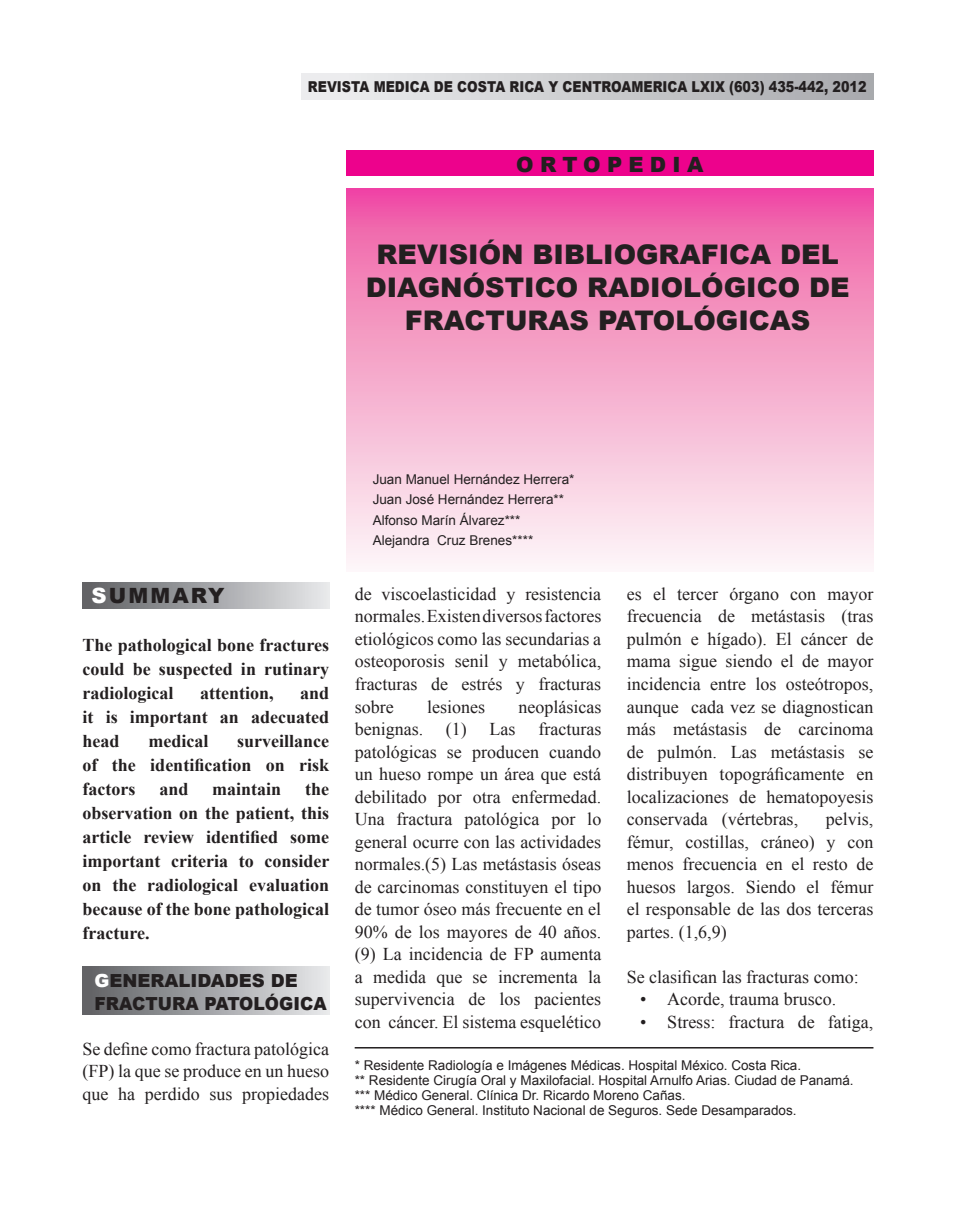
<style>
.page{position:relative;width:956px;height:1212px;background:#fff}
.page>*{position:absolute;margin:0;border:0;box-sizing:border-box;transform-origin:0 0}
.t1{font:900 27px/33px "Arial";color:#231f20;text-align:center}
.t2{font:900 21px "Arial";letter-spacing:.3em;color:#231f20}
.t3{font:900 21px "Arial";letter-spacing:.1em;color:#231f20}
.t4{font:18px/22.5px "Times New Roman";color:#231f20;text-align:justify}
.t5{font:700 18px/24px "Times New Roman";color:#231f20;text-align:justify}
.t6{font:900 18px/22.5px "Arial";color:#231f20}
.t7{font:900 15px "Arial";color:#231f20;scale:.85 1}
.t8{font:13.5px/20.5px "Arial";color:#231f20}
.s1{color:#fff}
</style>
<div class="page">
<div style="left:83px;top:582px;width:246px;height:26px;background:linear-gradient(to right,#5e5f63,#e7e8ea)"></div>
<div style="left:83px;top:965px;width:246px;height:49px;background:linear-gradient(to right,#5e5f63,#e7e8ea)"></div>
<div style="left:301px;top:74px;width:572px;height:25px;background:linear-gradient(to right,#f0f0f2,#a8aaad)"></div>
<div style="left:346px;top:151px;width:527px;height:25px;background:#ed028c"></div>
<svg style="left:346px;top:189px;width:527px;height:375px;background:#f5a8cc"></svg>
<hr style="left:355px;top:1046px;width:518px;height:2px;background:#231f20">
<p class="t7" style="left:308px;top:75px;width:659px">REVISTA MEDICA DE COSTA RICA Y CENTROAMERICA LXIX (603) 435-442, 2012</p>
<p class="t2" style="left:516px;top:149px;width:189px">ORTOPEDIA</p>
<h1 class="t1" style="left:366px;top:236px;width:485px">REVISIÓN BIBLIOGRAFICA DEL<br>DIAGNÓSTICO RADIOLÓGICO DE<br>FRACTURAS PATOLÓGICAS</h1>
<p class="t3" style="left:92px;top:580px;width:135px"><span class="s1">S</span>UMMARY</p>
<p class="t5" style="left:83px;top:632px;width:248px">The pathological bone fractures could be suspected in rutinary radiological</p>
<p class="t5" style="left:200px;top:680px;width:75px">attention,</p>
<p class="t5" style="left:83px;top:680px;width:248px;text-indent:218px">and it is important an adecuated head</p>
<p class="t5" style="left:83px;top:728px;width:248px;text-indent:155px">surveillance of the identification on risk factors</p>
<p class="t5" style="left:148px;top:728px;width:61px">medical</p>
<p class="t5" style="left:159px;top:776px;width:31px">and</p>
<p class="t5" style="left:212px;top:776px;width:71px">maintain</p>
<p class="t5" style="left:83px;top:776px;width:248px;text-indent:223px">the observation on the patient, this article review identified some important criteria to consider on the radiological evaluation because of the bone pathological fracture.</p>
<p class="t6" style="left:95px;top:968px;width:234px"><span class="s1">G</span>ENERALIDADES DE<br>FRACTURA PATOLÓGICA</p>
<p class="t4" style="left:83px;top:1036px;width:248px">Se define como fractura patológica (FP) la que se produce en un hueso que ha perdido sus propiedades</p>
<p class="t8" style="left:373px;top:469px;width:203px">Juan Manuel Hernández Herrera*<br>Juan José Hernández Herrera**<br>Alfonso Marín Álvarez***<br>Alejandra Cruz Brenes****</p>
<p class="t4" style="left:355px;top:582px;width:248px">de viscoelasticidad y resistencia normales. Existen diversos factores etiológicos como las secundarias a osteoporosis senil y metabólica, fracturas de estrés y fracturas sobre</p>
<p class="t4" style="left:427px;top:694px;width:59px">lesiones</p>
<p class="t4" style="left:518px;top:694px;width:84px">neoplásicas</p>
<p class="t4" style="left:355px;top:717px;width:70px">benignas.</p>
<p class="t4" style="left:446px;top:717px;width:71px">(1) Las</p>
<p class="t4" style="left:355px;top:717px;width:248px;text-indent:184px">fracturas patológicas se producen cuando un hueso rompe un área que está debilitado por otra enfermedad.<br>Una fractura patológica por lo general ocurre con las actividades normales.(5) Las metástasis óseas de carcinomas constituyen el tipo de tumor óseo más frecuente en el 90% de los mayores de 40 años. (9) La incidencia de FP aumenta a medida que se incrementa la supervivencia de los pacientes con cáncer. El sistema esquelético</p>
<p class="t4" style="left:627px;top:582px;width:248px">es el tercer órgano con mayor frecuencia de metástasis (tras pulmón e hígado). El cáncer de mama sigue siendo el de mayor incidencia entre los osteótropos, aunque cada vez se diagnostican más metástasis de carcinoma de pulmón. Las metástasis se distribuyen topográficamente en localizaciones de hematopoyesis conservada (vértebras,</p>
<p class="t4" style="left:627px;top:807px;width:248px;text-indent:199px">pelvis, fémur, costillas, cráneo) y con menos frecuencia en el resto de huesos largos. Siendo el fémur el responsable de las dos terceras partes. (1,6,9)</p>
<p class="t4" style="left:627px;top:964px;width:233px">Se clasifican las fracturas como:</p>
<p class="t4" style="left:640px;top:987px;width:197px">• Acorde, trauma brusco.</p>
<p class="t4" style="left:640px;top:1009px;width:235px">• Stress: fractura de fatiga,</p>
<p class="t8" style="left:355px;top:1057px;width:500px;line-height:15px">* Residente Radiología e Imágenes Médicas. Hospital México. Costa Rica.<br>** Residente Cirugía Oral y Maxilofacial. Hospital Arnulfo Arias. Ciudad de Panamá. *** Médico General. Clínica Dr. Ricardo Moreno Cañas.<br>**** Médico General. Instituto Nacional de Seguros. Sede Desamparados.</p>
</div>
